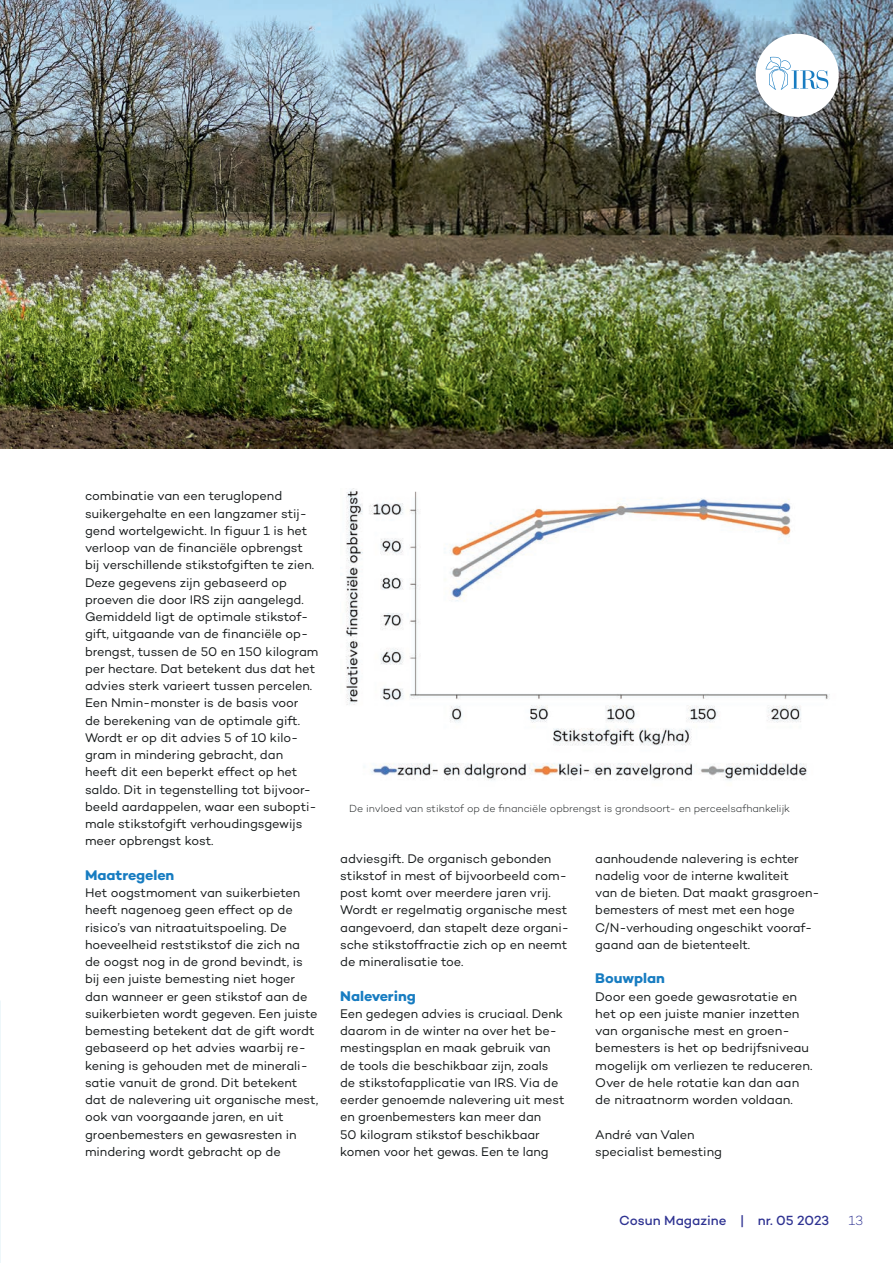
<style>
.page{position:relative;width:893px;height:1263px;background:#fff}
.page>*{position:absolute;margin:0;border:0;box-sizing:border-box;transform-origin:0 0}
.t1{font:700 14.25px "Campton";letter-spacing:-.005em;color:#177cc1}
.t2{font:500 13.5px "Campton";color:#2f3392}
.t3{font:300 13.5px "Campton";color:#2f3392}
.t4{font:12.75px/17.2px "Campton";letter-spacing:-.005em;color:#121617}
.t5{font:300 10.5px "Campton";letter-spacing:-.005em;color:#121617}
</style>
<div class="page">
<img style="left:0;top:0;width:893px;height:448px">
<img style="left:346px;top:488px;width:484px;height:293px">
<div style="left:756px;top:34px;width:83px;height:83px;background:#fff;border-radius:50%"></div>
<svg style="left:765px;top:57px;width:63px;height:33px"></svg>
<p class="t4" style="left:85px;top:487px;width:235px">combinatie van een teruglopend suikergehalte en een langzamer stij&shy;gend wortelgewicht. In figuur 1 is het verloop van de financiële opbrengst bij verschillende stikstofgiften te zien.<br>Deze gegevens zijn gebaseerd op proeven die door IRS zijn aangelegd.<br>Gemiddeld ligt de optimale stikstof&shy;gift, uitgaande van de financiële op&shy;brengst, tussen de 50 en 150 kilogram per hectare. Dat betekent dus dat het advies sterk varieert tussen percelen.<br>Een Nmin-monster is de basis voor<br>de berekening van de optimale gift.<br>Wordt er op dit advies 5 of 10 kilo&shy;gram in mindering gebracht, dan heeft dit een beperkt effect op het saldo. Dit in tegenstelling tot bijvoor&shy;beeld aardappelen, waar een subopti&shy;male stikstofgift verhoudingsgewijs meer opbrengst kost.</p>
<p class="t1" style="left:85px;top:866px;width:91px">Maatregelen</p>
<p class="t4" style="left:85px;top:884px;width:235px">Het oogstmoment van suikerbieten heeft nagenoeg geen effect op de risico’s van nitraatuitspoeling. De hoeveelheid reststikstof die zich na de oogst nog in de grond bevindt, is bij een juiste bemesting niet hoger dan wanneer er geen stikstof aan de suikerbieten wordt gegeven. Een juiste bemesting betekent dat de gift wordt gebaseerd op het advies waarbij re&shy;kening is gehouden met de minerali&shy;satie vanuit de grond. Dit betekent dat de nalevering uit organische mest, ook van voorgaande jaren, en uit groenbemesters en gewasresten in mindering wordt gebracht op de</p>
<p class="t5" style="left:349px;top:802px;width:442px">De invloed van stikstof op de financiële opbrengst is grondsoort- en perceelsafhankelijk</p>
<p class="t4" style="left:340px;top:849px;width:230px">adviesgift. De organisch gebonden stikstof in mest of bijvoorbeeld com&shy;post komt over meerdere jaren vrij.<br>Wordt er regelmatig organische mest aangevoerd, dan stapelt deze organi&shy;sche stikstoffractie zich op en neemt de mineralisatie toe.</p>
<p class="t1" style="left:340px;top:987px;width:77px">Nalevering</p>
<p class="t4" style="left:340px;top:1005px;width:226px">Een gedegen advies is cruciaal. Denk daarom in de winter na over het be&shy;mestingsplan en maak gebruik van de tools die beschikbaar zijn, zoals de stikstofapplicatie van IRS. Via de eerder genoemde nalevering uit mest en groenbemesters kan meer dan<br>50 kilogram stikstof beschikbaar komen voor het gewas. Een te lang</p>
<p class="t4" style="left:595px;top:849px;width:226px">aanhoudende nalevering is echter nadelig voor de interne kwaliteit<br>van de bieten. Dat maakt grasgroen&shy;bemesters of mest met een hoge<br>C/N-verhouding ongeschikt vooraf&shy;gaand aan de bietenteelt.</p>
<p class="t1" style="left:595px;top:969px;width:71px">Bouwplan</p>
<p class="t4" style="left:595px;top:987px;width:219px">Door een goede gewasrotatie en het op een juiste manier inzetten van organische mest en groen&shy;bemesters is het op bedrijfsniveau mogelijk om verliezen te reduceren.<br>Over de hele rotatie kan dan aan de nitraatnorm worden voldaan.</p>
<p class="t4" style="left:595px;top:1125px;width:128px">André van Valen specialist bemesting</p>
<p class="t2" style="left:619px;top:1212px;width:211px">Cosun Magazine | nr. 05 2023</p>
<p class="t3" style="left:849px;top:1212px;width:16px">13</p>
</div>
